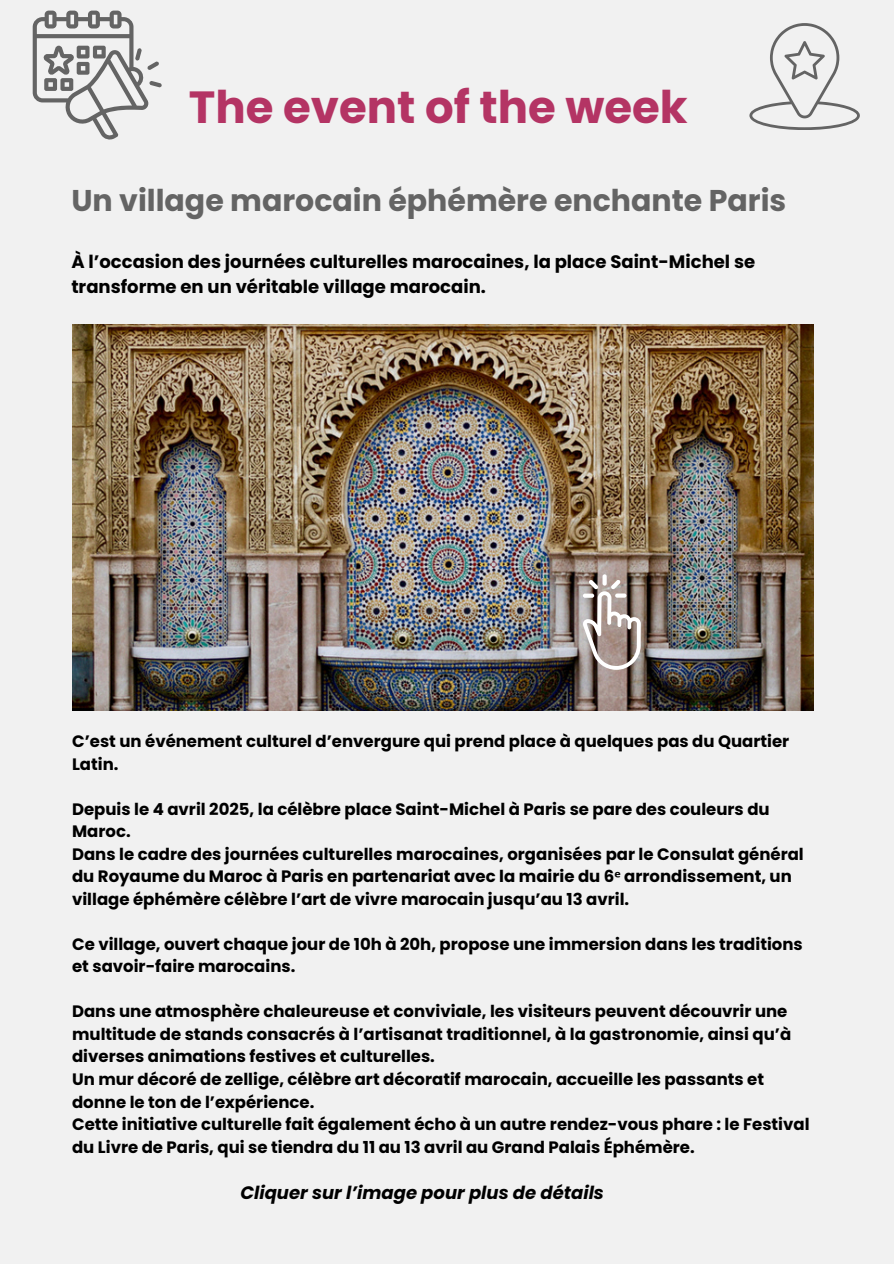
<style>
.page{position:relative;width:894px;height:1264px;background:#fff}
.page>*{position:absolute;margin:0;border:0;box-sizing:border-box;transform-origin:0 0}
.t1{font:700 45px "Poppins";color:#b43464}
.t2{font:700 30px "Poppins";color:#646464}
.t3{font:700 18px/24.8px "Poppins";color:#000}
.t4{font:italic 700 18px "Poppins";color:#000}
.t5{font:700 16.5px/22.5px "Poppins";color:#000}
.s1{font-family:"Noto Sans"}
</style>
<div class="page">
<div style="left:0;top:0;width:893px;height:1263px;background:#f1f1f1"></div>
<svg style="left:33px;top:11px;width:129px;height:129px"></svg>
<svg style="left:749px;top:23px;width:110px;height:107px"></svg>
<img style="left:72px;top:324px;width:741px;height:386px">
<svg style="left:602px;top:574px;width:4px;height:11px"></svg>
<svg style="left:582px;top:579px;width:58px;height:91px"></svg>
<h2 class="t1" style="left:189px;top:76px;width:500px">The event of the week</h2>
<p class="t2" style="left:71px;top:179px;width:716px">Un village marocain éphémère enchante Paris</p>
<h1 class="t3" style="left:71px;top:249px;width:685px">À l’occasion des journées culturelles marocaines, la place Saint-Michel se transforme en un véritable village marocain.</h1>
<p class="t5" style="left:72px;top:730px;width:718px">C’est un événement culturel d’envergure qui prend place à quelques pas du Quartier<br>Latin.</p>
<p class="t5" style="left:72px;top:797px;width:699px">Depuis le 4 avril 2025, la célèbre place Saint-Michel à Paris se pare des couleurs du<br>Maroc.</p>
<p class="t5" style="left:72px;top:842px;width:733px">Dans le cadre des journées culturelles marocaines, organisées par le Consulat général du Royaume du Maroc à Paris en partenariat avec la mairie du 6<span class="s1">ᵉ</span> arrondissement, un village éphémère célèbre l’art de vivre marocain jusqu’au 13 avril.</p>
<p class="t5" style="left:72px;top:932px;width:732px">Ce village, ouvert chaque jour de 10h à 20h, propose une immersion dans les traditions et savoir-faire marocains.</p>
<p class="t5" style="left:72px;top:1000px;width:720px">Dans une atmosphère chaleureuse et conviviale, les visiteurs peuvent découvrir une multitude de stands consacrés à l’artisanat traditionnel, à la gastronomie, ainsi qu’à diverses animations festives et culturelles.</p>
<p class="t5" style="left:72px;top:1067px;width:693px">Un mur décoré de zellige, célèbre art décoratif marocain, accueille les passants et donne le ton de l’expérience.</p>
<p class="t5" style="left:72px;top:1112px;width:738px">Cette initiative culturelle fait également écho à un autre rendez-vous phare : le Festival du Livre de Paris, qui se tiendra du 11 au 13 avril au Grand Palais Éphémère.</p>
<p class="t4" style="left:240px;top:1179px;width:365px">Cliquer sur l’image pour plus de détails</p>
</div>
